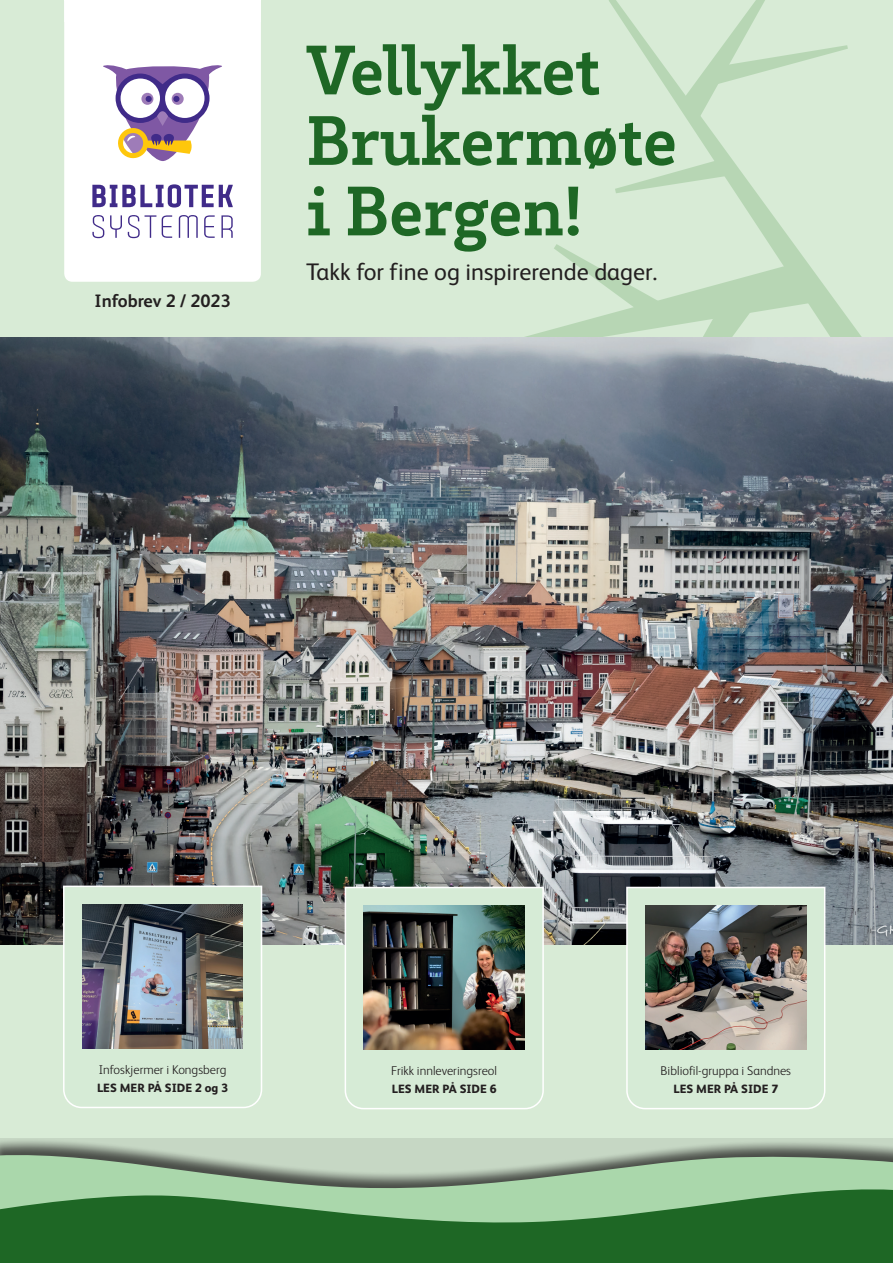
<style>
.page{position:relative;width:893px;height:1263px;background:#fff}
.page>*{position:absolute;margin:0;border:0;box-sizing:border-box;transform-origin:0 0}
.t1{font:700 72px/70.5px "Brix Slab";color:#1e6725}
.t2{font:24px "FS Albert";color:#231f20}
.t3{font:700 18px "FS Albert";color:#231f20}
.t4{font:300 12.75px "FS Albert";color:#231f20}
.t5{font:800 12px "FS Albert";color:#231f20}
</style>
<div class="page">
<div style="left:0;top:0;width:893px;height:1138px;background:#d8ebd6"></div>
<svg style="left:0;top:1138px;width:893px;height:8px;background:#c2d3c0"></svg>
<svg style="left:0;top:1146px;width:893px;height:34px;background:#a2b9a1"></svg>
<svg style="left:0;top:1180px;width:893px;height:83px;background:#49884e"></svg>
<svg style="left:609px;top:0;width:284px;height:337px;background:#d4e9d2"></svg>
<svg style="left:679px;top:0;width:169px;height:117px;background:#d2e7cf"></svg>
<svg style="left:615px;top:158px;width:114px;height:35px;background:#cce3ca"></svg>
<svg style="left:484px;top:244px;width:329px;height:93px;background:#cde4ca"></svg>
<svg style="left:64px;top:22px;width:197px;height:260px"></svg>
<svg style="left:92px;top:184px;width:141px;height:23px"></svg>
<svg style="left:92px;top:215px;width:12px;height:23px"></svg>
<svg style="left:110px;top:215px;width:12px;height:23px"></svg>
<svg style="left:128px;top:215px;width:28px;height:23px"></svg>
<svg style="left:162px;top:215px;width:10px;height:23px"></svg>
<svg style="left:179px;top:215px;width:19px;height:23px"></svg>
<svg style="left:204px;top:215px;width:11px;height:23px"></svg>
<svg style="left:221px;top:215px;width:12px;height:23px"></svg>
<svg style="left:102px;top:64px;width:121px;height:97px"></svg>
<svg style="left:64px;top:1px;width:197px;height:21px"></svg>
<hr style="left:64px;top:0;width:197px;height:1px;background:#fff">
<img style="left:0;top:337px;width:893px;height:607px">
<svg style="left:625px;top:886px;width:201px;height:224px;background:#d4e7d4"></svg>
<img style="left:646px;top:906px;width:160px;height:144px">
<svg style="left:344px;top:886px;width:201px;height:224px;background:#d4e7d4"></svg>
<img style="left:364px;top:906px;width:160px;height:144px">
<svg style="left:62px;top:885px;width:201px;height:224px;background:#d3e7d3"></svg>
<img style="left:82px;top:905px;width:161px;height:144px">
<h3 class="t3" style="left:94px;top:290px;width:138px">Infobrev 2 / 2023</h3>
<h1 class="t1" style="left:306px;top:32px;width:372px">Vellykket<br>Brukermøte i Bergen!</h1>
<h2 class="t2" style="left:306px;top:258px;width:353px">Takk for fine og inspirerende dager.</h2>
<p class="t4" style="left:99px;top:1062px;width:129px">Infoskjermer i Kongsberg</p>
<p class="t5" style="left:97px;top:1081px;width:133px">LES MER PÅ SIDE 2 og 3</p>
<p class="t4" style="left:391px;top:1064px;width:107px">Frikk innleveringsreol</p>
<p class="t5" style="left:392px;top:1082px;width:106px">LES MER PÅ SIDE 6</p>
<p class="t4" style="left:661px;top:1064px;width:132px">Bibliofil-gruppa i Sandnes</p>
<p class="t5" style="left:673px;top:1082px;width:106px">LES MER PÅ SIDE 7</p>
</div>
